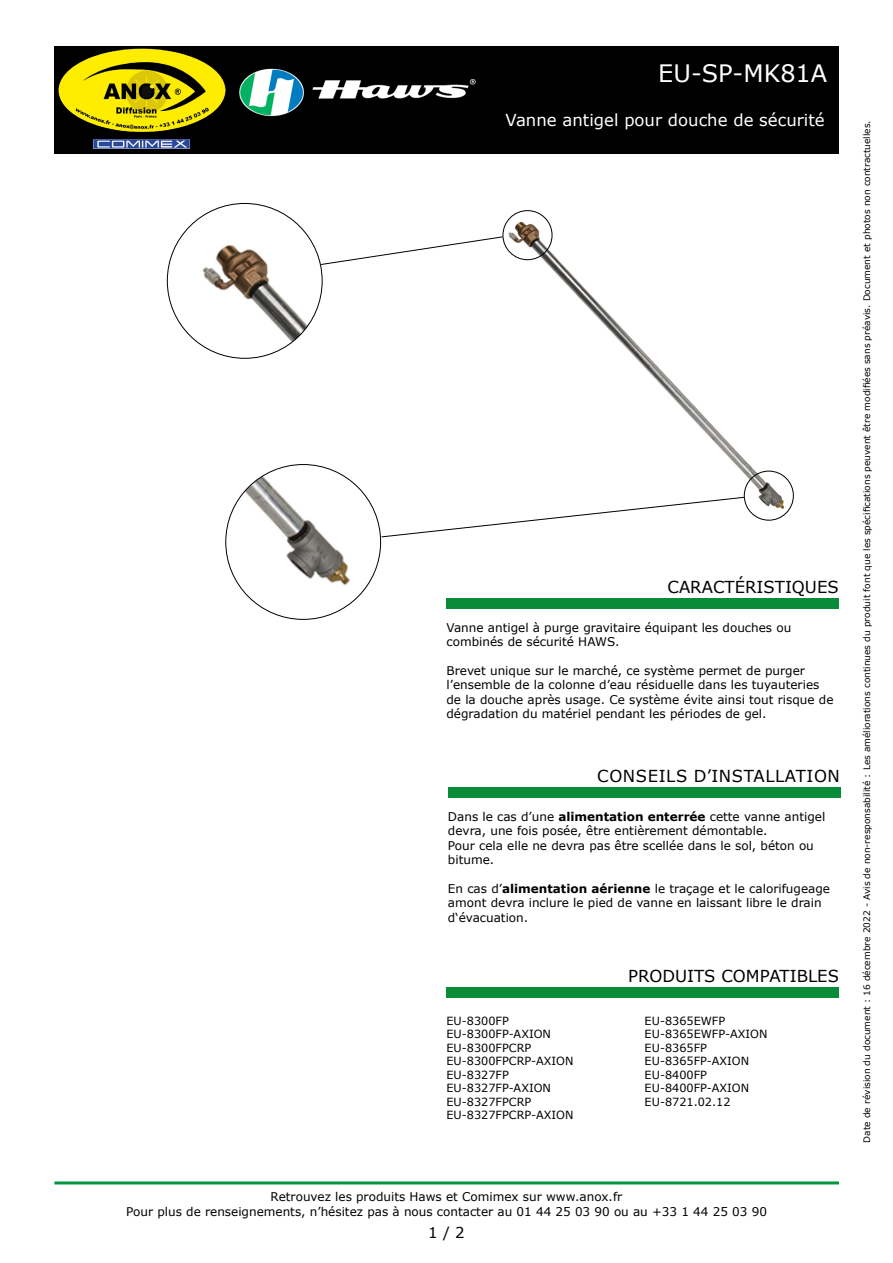
<style>
.page{position:relative;width:893px;height:1263px;background:#fff}
.page>*{position:absolute;margin:0;border:0;box-sizing:border-box;transform-origin:0 0}
.t1{font:24px "Verdana";color:#fff}
.t2{font:16.5px "Verdana";color:#000}
.t3{font:16.5px "Verdana";color:#fff}
.t4{font:16.5px "Verdana";letter-spacing:.035em;color:#000}
.t5{font:15px "Verdana";color:#020203}
.t6{font:12px/14.4px "Verdana";color:#000}
.t7{font:11.25px "Verdana";color:#000}
.t8{font:9px "Verdana";color:#000}
.s1{font-weight:700}
</style>
<div class="page">
<hr style="left:54px;top:1181px;width:785px;height:3px;background:#009640">
<div style="left:54px;top:46px;width:784px;height:107px;background:#000"></div>
<img style="left:239px;top:68px;width:237px;height:49px">
<img style="left:58px;top:49px;width:168px;height:100px">
<div style="left:446px;top:598px;width:393px;height:11px;background:#098c38"></div>
<div style="left:446px;top:987px;width:393px;height:11px;background:#098c38"></div>
<div style="left:448px;top:787px;width:392px;height:11px;background:#098c38"></div>
<img style="left:504px;top:214px;width:279px;height:301px">
<div style="left:503px;top:210px;width:49px;height:50px;border:1px solid #000;border-radius:50%"></div>
<img style="left:167px;top:204px;width:155px;height:154px">
<svg style="left:320px;top:236px;width:183px;height:29px"></svg>
<div style="left:744px;top:471px;width:50px;height:49px;border:1px solid #000;border-radius:50%"></div>
<img style="left:226px;top:464px;width:155px;height:155px">
<svg style="left:381px;top:496px;width:364px;height:42px"></svg>
<h1 class="t1" style="left:658px;top:57px;width:170px">EU-SP-MK81A</h1>
<h2 class="t3" style="left:506px;top:109px;width:321px">Vanne antigel pour douche de sécurité</h2>
<h3 class="t2" style="left:667px;top:575px;width:173px">CARACTÉRISTIQUES</h3>
<p class="t6" style="left:446px;top:620px;width:346px">Vanne antigel à purge gravitaire équipant les douches ou combinés de sécurité HAWS.</p>
<p class="t6" style="left:446px;top:663px;width:388px">Brevet unique sur le marché, ce système permet de purger l’ensemble de la colonne d’eau résiduelle dans les tuyauteries de la douche après usage. Ce système évite ainsi tout risque de dégradation du matériel pendant les périodes de gel.</p>
<h3 class="t4" style="left:597px;top:764px;width:244px">CONSEILS D’INSTALLATION</h3>
<p class="t6" style="left:448px;top:809px;width:379px">Dans le cas d’une <span class="s1">alimentation enterrée</span> cette vanne antigel devra, une fois posée, être entièrement démontable.</p>
<p class="t6" style="left:448px;top:838px;width:367px">Pour cela elle ne devra pas être scellée dans le sol, béton ou bitume.</p>
<p class="t6" style="left:448px;top:881px;width:384px">En cas d’<span class="s1">alimentation aérienne</span> le traçage et le calorifugeage amont devra inclure le pied de vanne en laissant libre le drain d‘évacuation.</p>
<p class="t7" style="left:446px;top:1013px;width:64px">EU-8300FP</p>
<p class="t7" style="left:446px;top:1026px;width:106px">EU-8300FP-AXION</p>
<p class="t7" style="left:446px;top:1040px;width:86px">EU-8300FPCRP</p>
<p class="t7" style="left:446px;top:1053px;width:129px">EU-8300FPCRP-AXION</p>
<p class="t7" style="left:446px;top:1067px;width:64px">EU-8327FP</p>
<p class="t7" style="left:446px;top:1080px;width:106px">EU-8327FP-AXION</p>
<p class="t7" style="left:446px;top:1094px;width:86px">EU-8327FPCRP</p>
<p class="t7" style="left:446px;top:1107px;width:129px">EU-8327FPCRP-AXION</p>
<h3 class="t2" style="left:628px;top:964px;width:212px">PRODUITS COMPATIBLES</h3>
<p class="t7" style="left:645px;top:1013px;width:82px">EU-8365EWFP</p>
<p class="t7" style="left:645px;top:1026px;width:124px">EU-8365EWFP-AXION</p>
<p class="t7" style="left:645px;top:1040px;width:64px">EU-8365FP</p>
<p class="t7" style="left:645px;top:1053px;width:106px">EU-8365FP-AXION</p>
<p class="t7" style="left:645px;top:1067px;width:64px">EU-8400FP</p>
<p class="t7" style="left:645px;top:1080px;width:106px">EU-8400FP-AXION</p>
<p class="t7" style="left:645px;top:1094px;width:87px">EU-8721.02.12</p>
<p class="t6" style="left:126px;top:1190px;width:642px;text-align:center">Retrouvez les produits Haws et Comimex sur www.anox.fr<br>Pour plus de renseignements, n’hésitez pas à nous contacter au 01 44 25 03 90 ou au +33 1 44 25 03 90</p>
<p class="t5" style="left:428px;top:1222px;width:38px">1 / 2</p>
<p class="t8" style="left:861px;top:1142px;width:1024px;rotate:-90deg">Date de révision du document : 16 décembre 2022 - Avis de non-responsabilité : Les améliorations continues du produit font que les spécifications peuvent être modifiées sans préavis. Document et photos non contractuelles.</p>
</div>
